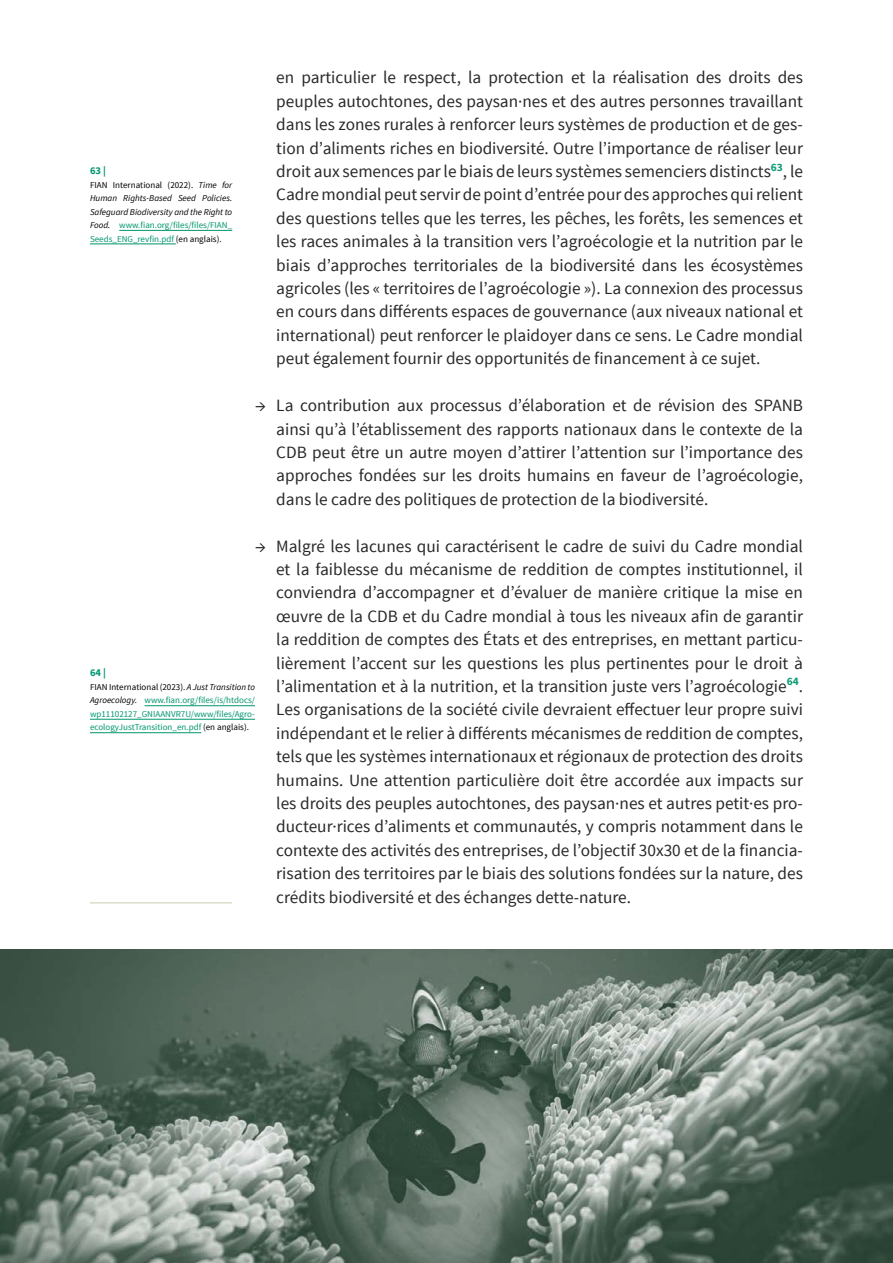
<style>
.page{position:relative;width:893px;height:1263px;background:#fff}
.page>*{position:absolute;margin:0;border:0;box-sizing:border-box;transform-origin:0 0}
.t1{font:17.25px/23.4px "Source Sans Pro";color:#282829;text-align:justify}
.t2{font:700 10.5px "Source Sans Pro";color:#00966e}
.t3{font:italic 9px/13.5px "Source Sans Pro";color:#000;text-align:justify}
.t4{font:9px/13.5px "Source Sans Pro";color:#00966e;text-align:justify}
.s1{font-family:"Fiantext"}
.s2{font-style:normal}
.s3{font-style:normal;color:#00966e}
.s4{color:#000}
.s5{font-style:italic;color:#000}
</style>
<div class="page">
<hr style="left:119px;top:230px;width:113px;height:1px;background:#00966e">
<hr style="left:90px;top:244px;width:86px;height:1px;background:#00966e">
<hr style="left:145px;top:705px;width:110px;height:1px;background:#00966e">
<hr style="left:90px;top:719px;width:165px;height:1px;background:#00966e">
<hr style="left:90px;top:732px;width:111px;height:1px;background:#00966e">
<hr style="left:90px;top:902px;width:142px;height:1px;background:#cdcdaf">
<img style="left:0;top:949px;width:893px;height:314px">
<p class="t1" style="left:276px;top:66px;width:528px">en particulier le respect, la protection et la réalisation des droits des peuples autochtones, des paysan·nes et des autres personnes travaillant dans les zones rurales à renforcer leurs systèmes de production et de ges&shy;tion d’aliments riches en biodiversité. Outre l’importance de réaliser leur droit aux semences par le biais de leurs systèmes semenciers distincts<sup>63</sup>, le Cadre mondial peut servir de point d’entrée pour des approches qui relient des questions telles que les terres, les pêches, les forêts, les semences et les races animales à la transition vers l’agroécologie et la nutrition par le biais d’approches territoriales de la biodiversité dans les écosystèmes agricoles (les « territoires de l’agroécologie »). La connexion des processus en cours dans différents espaces de gouvernance (aux niveaux national et international) peut renforcer le plaidoyer dans ce sens. Le Cadre mondial peut également fournir des opportunités de financement à ce sujet.</p>
<p class="t1" style="left:276px;top:394px;width:528px;text-indent:-21px"><span class="s1">→</span> La contribution aux processus d’élaboration et de révision des SPANB ainsi qu’à l’établissement des rapports nationaux dans le contexte de la CDB peut être un autre moyen d’attirer l’attention sur l’importance des approches fondées sur les droits humains en faveur de l’agroécologie, dans le cadre des politiques de protection de la biodiversité.</p>
<p class="t1" style="left:276px;top:534px;width:528px;text-indent:-21px"><span class="s1">→</span> Malgré les lacunes qui caractérisent le cadre de suivi du Cadre mondial et la faiblesse du mécanisme de reddition de comptes institutionnel, il conviendra d’accompagner et d’évaluer de manière critique la mise en œuvre de la CDB et du Cadre mondial à tous les niveaux afin de garantir la reddition de comptes des États et des entreprises, en mettant particu&shy;lièrement l’accent sur les questions les plus pertinentes pour le droit à l’alimentation et à la nutrition, et la transition juste vers l’agroécologie<sup>64</sup>.<br>Les organisations de la société civile devraient effectuer leur propre suivi indépendant et le relier à différents mécanismes de reddition de comptes, tels que les systèmes internationaux et régionaux de protection des droits humains. Une attention particulière doit être accordée aux impacts sur les droits des peuples autochtones, des paysan·nes et autres petit·es pro&shy;ducteur·rices d’aliments et communautés, y compris notamment dans le contexte des activités des entreprises, de l’objectif 30x30 et de la financia&shy;risation des territoires par le biais des solutions fondées sur la nature, des crédits biodiversité et des échanges dette-nature.</p>
<p class="t2" style="left:90px;top:164px;width:18px">63 |</p>
<p class="t3" style="left:90px;top:178px;width:144px"><span class="s2">FIAN International (2022).</span> Time for Human Rights-Based Seed Policies.<br>Safeguard Biodiversity and the Right to Food. <span class="s3">www.fian.org/files/files/FIAN_ Seeds_ENG_revfin.pdf</span> <span class="s2">(en anglais).</span></p>
<p class="t2" style="left:90px;top:666px;width:18px">64 |</p>
<p class="t4" style="left:90px;top:680px;width:167px"><span class="s4">FIAN International (2023).</span> <span class="s5">A Just Transition to Agroecology.</span> www.fian.org/files/is/htdocs/ wp11102127_GNIAANVR7U/www/files/Agro&shy;ecologyJustTransition_en.pdf <span class="s4">(en anglais).</span></p>
</div>
